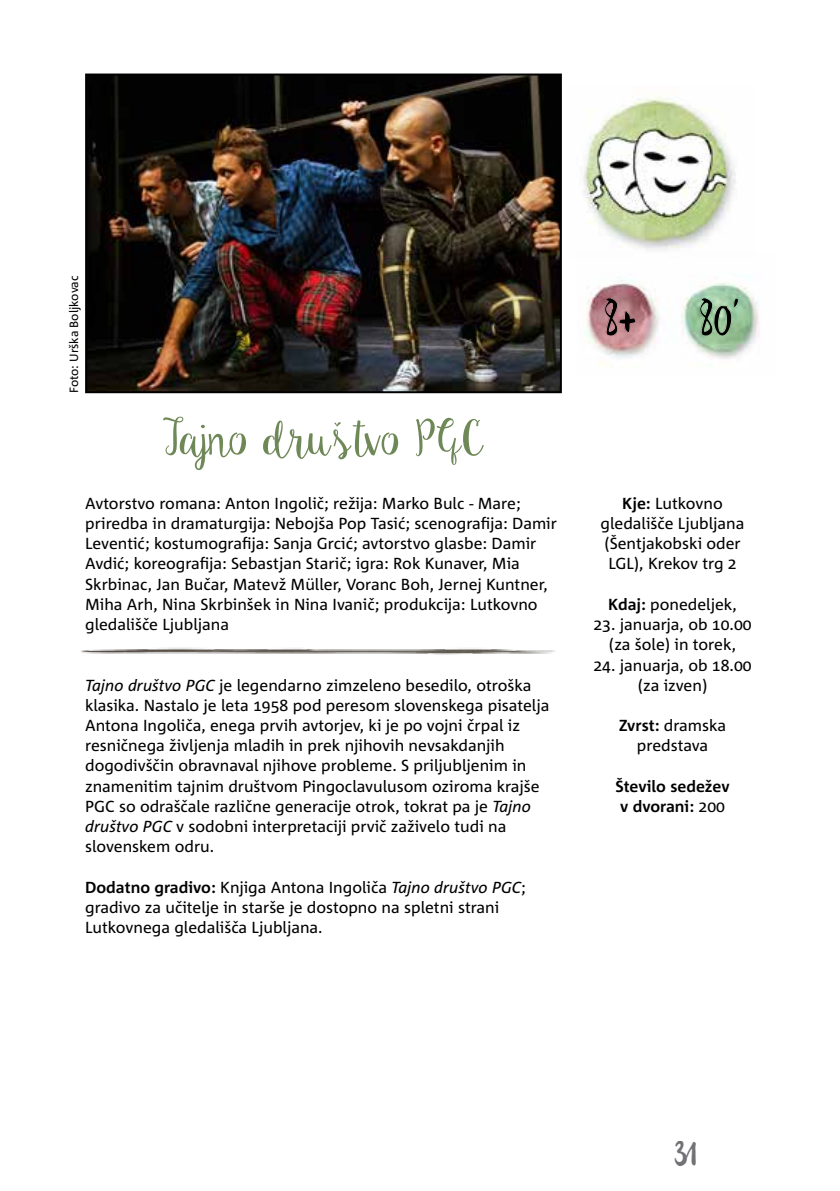
<style>
.page{position:relative;width:840px;height:1191px;background:#fff}
.page>*{position:absolute;margin:0;border:0;box-sizing:border-box;transform-origin:0 0}
.t1{font:50px "Ke Aloha";letter-spacing:-.06em;color:#6f8858}
.t2{font:50px "olivier";color:#000;scale:.75 1}
.t3{font:36px "olivier";color:#717275;scale:.75 1}
.t4{font:16px/20.2px "Corpid C1 s";color:#000;text-align:center}
.t5{font:700 16px/20.2px "Corpid C1 s";color:#000}
.t6{font:12px "Corpid C1 s";color:#000}
.s1{font-style:italic}
.s2{font-weight:700}
.s3{font-weight:400}
</style>
<div class="page">
<img style="left:88px;top:77px;width:470px;height:313px">
<div style="left:85px;top:74px;width:476px;height:319px;border:2px solid #000"></div>
<img style="left:586px;top:276px;width:174px;height:90px">
<img style="left:583px;top:97px;width:153px;height:153px">
<img style="left:80px;top:647px;width:475px;height:8px">
<svg style="left:698px;top:297px;width:41px;height:40px;background:#9ec9a0"></svg>
<svg style="left:603px;top:297px;width:33px;height:40px"></svg>
<p class="t6" style="left:66px;top:393px;width:119px;rotate:-90deg">Foto: Urška Boljkovac</p>
<h1 class="t1" style="left:163px;top:411px;width:323px">Tajno društvo PGC</h1>
<p class="t4" style="left:85px;top:492px;width:473px;text-align:left">Avtorstvo romana: Anton Ingolič; režija: Marko Bulc - Mare; priredba in dramaturgija: Nebojša Pop Tasić; scenografija: Damir Leventić; kostumografija: Sanja Grcić; avtorstvo glasbe: Damir Avdić; koreografija: Sebastjan Starič; igra: Rok Kunaver, Mia Skrbinac, Jan Bučar, Matevž Müller, Voranc Boh, Jernej Kuntner, Miha Arh, Nina Skrbinšek in Nina Ivanič; produkcija: Lutkovno gledališče Ljubljana</p>
<p class="t4" style="left:85px;top:674px;width:465px;text-align:left"><span class="s1">Tajno društvo PGC</span> je legendarno zimzeleno besedilo, otroška klasika. Nastalo je leta 1958 pod peresom slovenskega pisatelja Antona Ingoliča, enega prvih avtorjev, ki je po vojni črpal iz resničnega življenja mladih in prek njihovih nevsakdanjih dogodivščin obravnaval njihove probleme. S priljubljenim in znamenitim tajnim društvom Pingoclavulusom oziroma krajše PGC so odraščale različne generacije otrok, tokrat pa je <span class="s1">Tajno društvo PGC</span> v sodobni interpretaciji prvič zaživelo tudi na slovenskem odru.</p>
<p class="t4" style="left:85px;top:876px;width:442px;text-align:left"><span class="s2">Dodatno gradivo:</span> Knjiga Antona Ingoliča <span class="s1">Tajno društvo PGC</span>; gradivo za učitelje in starše je dostopno na spletni strani<br>Lutkovnega gledališča Ljubljana.</p>
<h1 class="t2" style="left:603px;top:291px;width:186px">8+ 80’</h1>
<p class="t4" style="left:600px;top:492px;width:145px"><span class="s2">Kje:</span> Lutkovno gledališče Ljubljana (Šentjakobski oder<br>LGL), Krekov trg 2</p>
<p class="t4" style="left:607px;top:593px;width:130px"><span class="s2">Kdaj:</span> ponedeljek,</p>
<p class="t4" style="left:593px;top:614px;width:159px">23. januarja, ob 10.00 (za šole) in torek,</p>
<p class="t4" style="left:593px;top:654px;width:159px">24. januarja, ob 18.00 (za izven)</p>
<p class="t4" style="left:618px;top:715px;width:108px"><span class="s2">Zvrst:</span> dramska predstava</p>
<p class="t5" style="left:615px;top:775px;width:116px">Število sedežev v dvorani: <span class="s3">200</span></p>
<h2 class="t3" style="left:674px;top:1134px;width:32px">31</h2>
</div>
